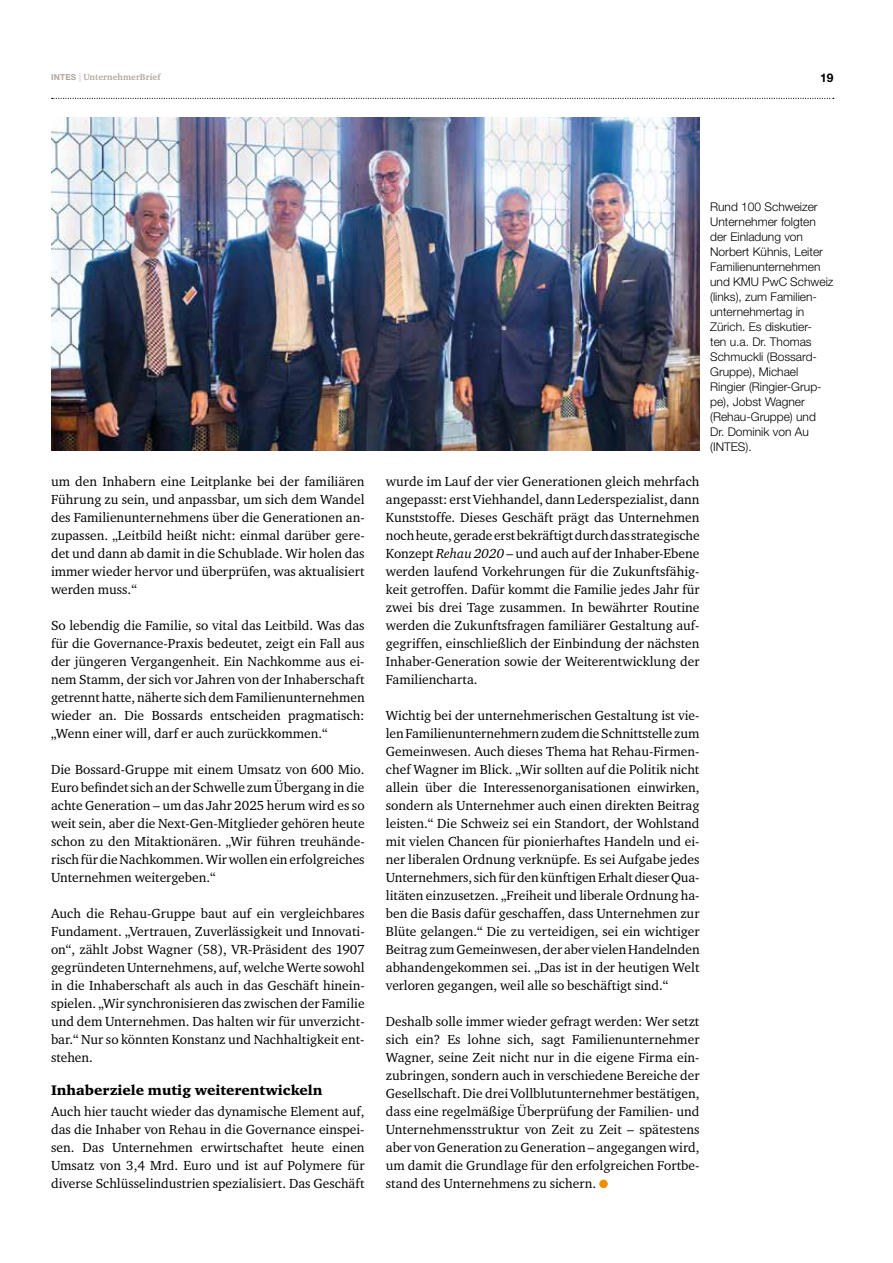
<style>
.page{position:relative;width:893px;height:1263px;background:#fff}
.page>*{position:absolute;margin:0;border:0;box-sizing:border-box;transform-origin:0 0}
.t1{font:14.25px "Charter ITC Blac";color:#000}
.t2{font:13.5px/18px "Charter ITC";color:#000;text-align:justify}
.t3{font:300 12px/15px "Helvetica Neue LT";color:#000}
.t4{font:700 12px "Helvetica Neue LT";color:#000}
.t5{font:700 9px "Charter ITC";letter-spacing:.01em;color:#b0a69d}
.s1{font-family:"Helvetica Neue LT";font-size:8.25px}
.s2{font-family:"Helvetica Neue LT";font-weight:300;font-size:8.7px}
.s3{font-style:italic}
</style>
<div class="page">
<svg style="left:599px;top:1179px;width:9px;height:9px"></svg>
<svg style="left:52px;top:98px;width:782px;height:1px"></svg>
<img style="left:51px;top:117px;width:648px;height:333px">
<p class="t5" style="left:51px;top:72px;width:111px"><span class="s1">INTES</span> <span class="s2">|</span> UnternehmerBrief</p>
<p class="t4" style="left:820px;top:70px;width:15px">19</p>
<p class="t2" style="left:51px;top:472px;width:315px">um den Inhabern eine Leitplanke bei der familiären Führung zu sein, und anpassbar, um sich dem Wandel des Familienunternehmens über die Generationen an&shy;zupassen. „Leitbild heißt nicht: einmal darüber gere&shy;det und dann ab damit in die Schublade. Wir holen das immer wieder hervor und überprüfen, was aktualisiert werden muss.“</p>
<p class="t2" style="left:51px;top:616px;width:315px">So lebendig die Familie, so vital das Leitbild. Was das für die Governance-Praxis bedeutet, zeigt ein Fall aus der jüngeren Vergangenheit. Ein Nachkomme aus ei&shy;nem Stamm, der sich vor Jahren von der Inhaberschaft getrennt hatte, näherte sich dem Familienunternehmen wieder an. Die Bossards entscheiden pragmatisch: „Wenn einer will, darf er auch zurückkommen.“</p>
<p class="t2" style="left:51px;top:760px;width:315px">Die Bossard-Gruppe mit einem Umsatz von 600 Mio.<br>Euro befindet sich an der Schwelle zum Übergang in die achte Generation – um das Jahr 2025 herum wird es so weit sein, aber die Next-Gen-Mitglieder gehören heute schon zu den Mitaktionären. „Wir führen treuhände&shy;risch für die Nachkommen. Wir wollen ein erfolgreiches Unternehmen weitergeben.“</p>
<p class="t2" style="left:51px;top:904px;width:315px">Auch die Rehau-Gruppe baut auf ein vergleichbares Fundament. „Vertrauen, Zuverlässigkeit und Innovati&shy;on“, zählt Jobst Wagner (58), VR-Präsident des 1907 gegründeten Unternehmens, auf, welche Werte sowohl in die Inhaberschaft als auch in das Geschäft hinein&shy;spielen. „Wir synchronisieren das zwischen der Familie und dem Unternehmen. Das halten wir für unverzicht&shy;bar.“ Nur so könnten Konstanz und Nachhaltigkeit ent&shy;stehen.</p>
<p class="t1" style="left:51px;top:1081px;width:273px">Inhaberziele mutig weiterentwickeln</p>
<p class="t2" style="left:51px;top:1102px;width:315px">Auch hier taucht wieder das dynamische Element auf, das die Inhaber von Rehau in die Governance einspei&shy;sen. Das Unternehmen erwirtschaftet heute einen Umsatz von 3,4 Mrd. Euro und ist auf Polymere für diverse Schlüsselindustrien spezialisiert. Das Geschäft</p>
<p class="t2" style="left:386px;top:472px;width:315px">wurde im Lauf der vier Generationen gleich mehrfach angepasst: erst Viehhandel, dann Lederspezialist, dann Kunststoffe. Dieses Geschäft prägt das Unternehmen noch heute, gerade erst bekräftigt durch das strategische Konzept <span class="s3">Rehau 2020</span> – und auch auf der Inhaber-Ebene werden laufend Vorkehrungen für die Zukunftsfähig&shy;keit getroffen. Dafür kommt die Familie jedes Jahr für zwei bis drei Tage zusammen. In bewährter Routine werden die Zukunftsfragen familiärer Gestaltung auf&shy;gegriffen, einschließlich der Einbindung der nächsten Inhaber-Generation sowie der Weiterentwicklung der Familiencharta.</p>
<p class="t2" style="left:386px;top:706px;width:315px">Wichtig bei der unternehmerischen Gestaltung ist vie&shy;len Familienunternehmern zudem die Schnittstelle zum Gemeinwesen. Auch dieses Thema hat Rehau-Firmen&shy;chef Wagner im Blick. „Wir sollten auf die Politik nicht allein über die Interessenorganisationen einwirken, sondern als Unternehmer auch einen direkten Beitrag leisten.“ Die Schweiz sei ein Standort, der Wohlstand mit vielen Chancen für pionierhaftes Handeln und ei&shy;ner liberalen Ordnung verknüpfe. Es sei Aufgabe jedes Unternehmers, sich für den künftigen Erhalt dieser Qua&shy;litäten einzusetzen. „Freiheit und liberale Ordnung ha&shy;ben die Basis dafür geschaffen, dass Unternehmen zur Blüte gelangen.“ Die zu verteidigen, sei ein wichtiger Beitrag zum Gemeinwesen, der aber vielen Handelnden abhandengekommen sei. „Das ist in der heutigen Welt verloren gegangen, weil alle so beschäftigt sind.“</p>
<p class="t2" style="left:386px;top:1012px;width:315px">Deshalb solle immer wieder gefragt werden: Wer setzt sich ein? Es lohne sich, sagt Familienunternehmer Wagner, seine Zeit nicht nur in die eigene Firma ein&shy;zubringen, sondern auch in verschiedene Bereiche der Gesellschaft. Die drei Vollblutunternehmer bestätigen, dass eine regelmäßige Überprüfung der Familien- und Unternehmensstruktur von Zeit zu Zeit – spätestens aber von Generation zu Generation – angegangen wird, um damit die Grundlage für den erfolgreichen Fortbe&shy;stand des Unternehmens zu sichern.</p>
<p class="t3" style="left:710px;top:199px;width:125px">Rund 100 Schweizer<br>Unternehmer folgten der Einladung von<br>Norbert Kühnis, Leiter<br>Familienunternehmen und KMU PwC Schweiz (links), zum Familien&shy;unternehmertag in<br>Zürich. Es diskutier-<br>ten u.a. Dr. Thomas<br>Schmuckli (Bossard-<br>Gruppe), Michael<br>Ringier (Ringier-Grup&shy;pe), Jobst Wagner (Rehau-Gruppe) und<br>Dr. Dominik von Au (INTES).</p>
</div>
